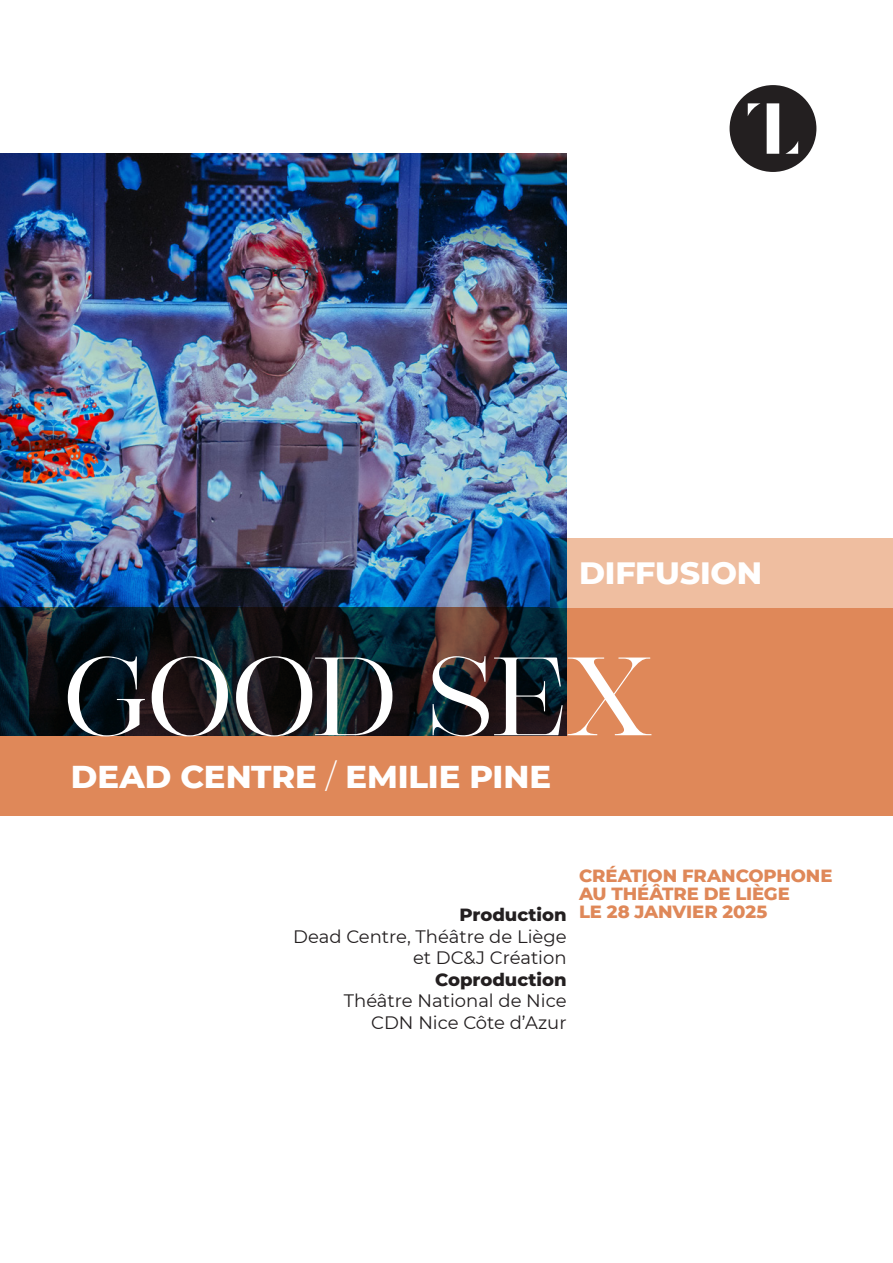
<style>
.page{position:relative;width:893px;height:1263px;background:#fff}
.page>*{position:absolute;margin:0;border:0;box-sizing:border-box;transform-origin:0 0}
.t1{font:300 111px "Encorpada Classic";letter-spacing:-.025em;color:#fff}
.t2{font:800 32.25px "Montserrat";letter-spacing:-.005em;color:#fff}
.t3{font:800 31.5px "Montserrat";letter-spacing:-.01em;color:#fff}
.t4{font:18px "Montserrat";color:#231f20}
.t5{font:800 18px "Montserrat";letter-spacing:-.005em;color:#df8859}
.t6{font:800 18px "Montserrat";color:#231f20}
.s1{font-weight:300}
</style>
<div class="page">
<svg style="left:730px;top:85px;width:86px;height:87px"></svg>
<div style="left:0;top:607px;width:893px;height:208px;background:#df8859"></div>
<div style="left:551px;top:538px;width:342px;height:69px;background:#efbea0"></div>
<img style="left:0;top:154px;width:567px;height:581px">
<p class="t3" style="left:579px;top:549px;width:184px">DIFFUSION</p>
<p class="t1" style="left:63px;top:621px;width:592px">GOOD SEX</p>
<p class="t2" style="left:71px;top:753px;width:482px">DEAD CENTRE <span class="s1">/</span> EMILIE PINE</p>
<p class="t6" style="left:459px;top:901px;width:109px">Production</p>
<p class="t4" style="left:293px;top:924px;width:275px">Dead Centre, Théâtre de Liège</p>
<p class="t4" style="left:413px;top:945px;width:155px">et DC&amp;J Création</p>
<p class="t6" style="left:435px;top:966px;width:133px">Coproduction</p>
<p class="t4" style="left:344px;top:989px;width:224px">Théâtre National de Nice</p>
<p class="t4" style="left:371px;top:1010px;width:197px">CDN Nice Côte d’Azur</p>
<p class="t5" style="left:579px;top:862px;width:255px">CRÉATION FRANCOPHONE</p>
<p class="t5" style="left:579px;top:880px;width:212px">AU THÉÂTRE DE LIÈGE</p>
<p class="t5" style="left:579px;top:898px;width:190px">LE 28 JANVIER 2025</p>
</div>
